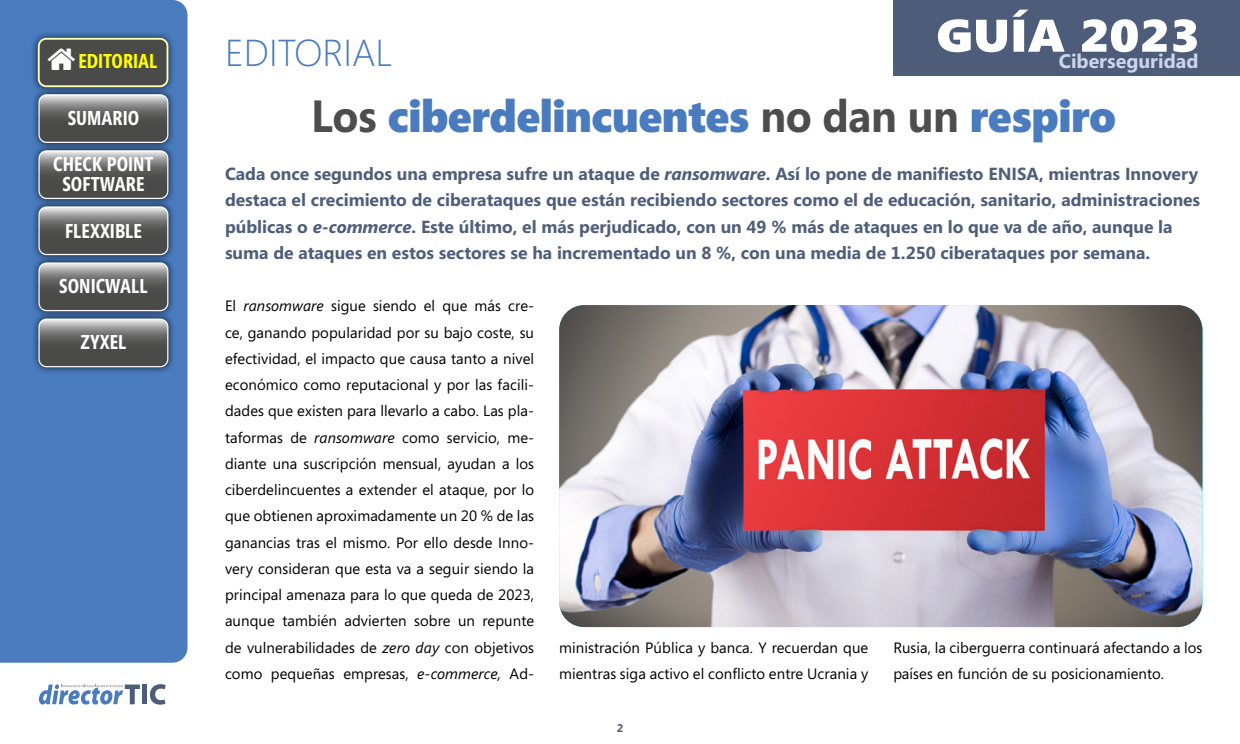
<style>
.page{position:relative;width:1240px;height:744px;background:#fff}
.page>*{position:absolute;margin:0;border:0;box-sizing:border-box;transform-origin:0 0}
.t1{font:900 45.62px "Segoe";color:#fff;scale:1.1 1}
.t2{font:900 45px "Segoe";letter-spacing:-.01em;color:#497bbe;scale:.95 1}
.t3{font:300 37.5px "Segoe";color:#497bbe}
.t4{font:700 20px/20px "Segoe Condensed";color:#fff;text-align:center}
.t5{font:700 20px "Segoe Condensed";color:#ff0}
.t6{font:700 19.62px "Segoe";color:#cdd5ed}
.t7{font:700 17.5px/26.2px "Segoe";color:#4f5e7a}
.t8{font:15px/26.2px "Segoe";letter-spacing:.005em;color:#000}
.t9{font:700 11.25px "Segoe";color:#4d5d79}
.s1{font-weight:700;color:#4d4d4d}
.s2{font-style:italic}
</style>
<div class="page">
<div style="left:142px;top:684px;width:5px;height:20px;background:#4d5d79"></div>
<svg style="left:150px;top:684px;width:16px;height:20px"></svg>
<svg style="left:39px;top:684px;width:101px;height:20px"></svg>
<div style="left:894px;top:0;width:346px;height:75px;background:#4d5d79"></div>
<div style="left:0;top:0;width:188px;height:662px;background:#497bbe"></div>
<div style="left:31px;top:31px;width:145px;height:63px;background:#000;opacity:.75"></div>
<div style="left:39px;top:39px;width:128px;height:47px;background:#4a4a49;border-radius:8px"></div>
<div style="left:38px;top:38px;width:130px;height:49px;border:2px solid #ffffb3;border-radius:8px"></div>
<div style="left:31px;top:311px;width:145px;height:63px;background:#000;opacity:.75"></div>
<svg style="left:39px;top:319px;width:129px;height:48px;background:#6c6c6b"></svg>
<div style="left:38px;top:318px;width:130px;height:49px;border:1px solid #fff;border-radius:8px"></div>
<div style="left:31px;top:255px;width:145px;height:63px;background:#000;opacity:.75"></div>
<svg style="left:39px;top:263px;width:129px;height:47px;background:#6c6c6b"></svg>
<div style="left:38px;top:262px;width:130px;height:49px;border:1px solid #fff;border-radius:8px"></div>
<div style="left:31px;top:199px;width:145px;height:63px;background:#000;opacity:.75"></div>
<svg style="left:39px;top:207px;width:129px;height:47px;background:#6b6b6b"></svg>
<div style="left:38px;top:206px;width:130px;height:49px;border:1px solid #fff;border-radius:8px"></div>
<div style="left:31px;top:87px;width:145px;height:63px;background:#000;opacity:.75"></div>
<svg style="left:39px;top:95px;width:129px;height:47px;background:#6b6b6a"></svg>
<div style="left:38px;top:94px;width:130px;height:49px;border:1px solid #fff;border-radius:8px"></div>
<div style="left:31px;top:143px;width:145px;height:63px;background:#000;opacity:.75"></div>
<svg style="left:39px;top:151px;width:129px;height:47px;background:#6b6b6a"></svg>
<div style="left:38px;top:150px;width:130px;height:49px;border:1px solid #fff;border-radius:8px"></div>
<img style="left:559px;top:305px;width:643px;height:322px">
<h1 class="t1" style="left:936px;top:9px;width:241px">GUÍA 2023</h1>
<h3 class="t3" style="left:225px;top:31px;width:169px">EDITORIAL</h3>
<h3 class="t5" style="left:78px;top:50px;width:81px">EDITORIAL</h3>
<h3 class="t6" style="left:1059px;top:47px;width:141px">Ciberseguridad</h3>
<h3 class="t4" style="left:68px;top:108px;width:73px">SUMARIO</h3>
<h3 class="t4" style="left:53px;top:154px;width:102px">CHECK POINT<br>SOFTWARE</h3>
<h3 class="t4" style="left:65px;top:221px;width:78px">FLEXXIBLE</h3>
<h3 class="t4" style="left:59px;top:276px;width:90px">SONICWALL</h3>
<h3 class="t4" style="left:81px;top:332px;width:47px">ZYXEL</h3>
<h2 class="t2" style="left:311px;top:90px;width:849px"><span class="s1">Los</span> ciberdelincuentes <span class="s1">no dan un</span> respiro</h2>
<p class="t7" style="left:225px;top:160px;width:977px">Cada once segundos una empresa sufre un ataque de <span class="s2">ransomware</span>. Así lo pone de manifiesto ENISA, mientras Innovery destaca el crecimiento de ciberataques que están recibiendo sectores como el de educación, sanitario, administraciones públicas o <span class="s2">e-commerce</span>. Este último, el más perjudicado, con un 49 % más de ataques en lo que va de año, aunque la suma de ataques en estos sectores se ha incrementado un 8 %, con una media de 1.250 ciberataques por semana.</p>
<p class="t8" style="left:225px;top:292px;width:311px;text-align:justify">El <span class="s2">ransomware</span> sigue siendo el que más cre&shy;ce, ganando popularidad por su bajo coste, su efectividad, el impacto que causa tanto a nivel económico como reputacional y por las facili&shy;dades que existen para llevarlo a cabo. Las pla&shy;taformas de <span class="s2">ransomware</span> como servicio, me&shy;diante una suscripción mensual, ayudan a los ciberdelincuentes a extender el ataque, por lo que obtienen aproximadamente un 20 % de las ganancias tras el mismo. Por ello desde Inno&shy;very consideran que esta va a seguir siendo la principal amenaza para lo que queda de 2023, aunque también advierten sobre un repunte de vulnerabilidades de <span class="s2">zero day</span> con objetivos como pequeñas empresas, <span class="s2">e-commerce,</span> Ad-</p>
<p class="t8" style="left:559px;top:634px;width:311px">ministración Pública y banca. Y recuerdan que mientras siga activo el conflicto entre Ucrania y</p>
<p class="t8" style="left:893px;top:634px;width:311px">Rusia, la ciberguerra continuará afectando a los países en función de su posicionamiento.</p>
<p class="t9" style="left:617px;top:720px;width:8px">2</p>
</div>
